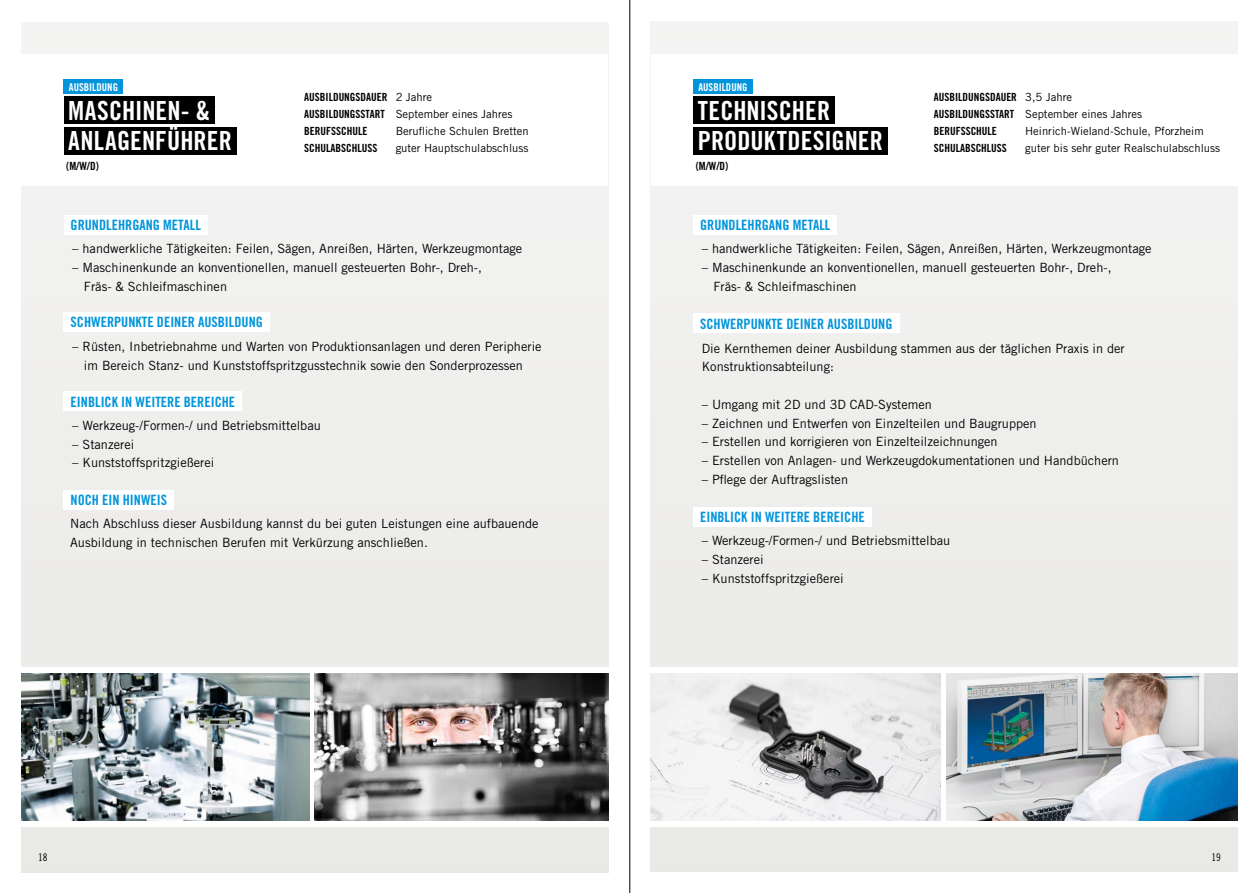
<style>
.page{position:relative;width:1259px;height:893px;background:#fff}
.page>*{position:absolute;margin:0;border:0;box-sizing:border-box;transform-origin:0 0}
.t1{font:26.4px/30.2px "Trade Gothic LT Std Bd Cn 20";letter-spacing:.005em;color:#fff}
.t2{font:14.25px "Trade Gothic LT Std Bd Cn 20";color:#0095db}
.t3{font:12.75px/18.8px "Trade Gothic LT Std";color:#000}
.t4{font:11.25px "Trade Gothic LT Std";color:#000}
.t5{font:11.25px "Trade Gothic LT Std Bd Cn 20";color:#000}
.t6{font:10.8px "Trade Gothic LT Std Bd Cn 20";color:#fff}
.t7{font:10.5px "Trade Gothic LT Std Cn 18";color:#000}
.s1{font-family:"Trade Gothic LT Std"}
.s2{font-family:"Trade Gothic LT Std Bd Cn 20"}
</style>
<div class="page">
<div style="left:21px;top:22px;width:587px;height:851px;background:#eeeeec"></div>
<div style="left:651px;top:21px;width:586px;height:851px;background:#eeeeed"></div>
<div style="left:13px;top:667px;width:604px;height:160px;background:#fff"></div>
<div style="left:21px;top:54px;width:587px;height:131px;background:#fff"></div>
<div style="left:64px;top:96px;width:150px;height:28px;background:#000"></div>
<div style="left:64px;top:127px;width:172px;height:28px;background:#000"></div>
<div style="left:64px;top:80px;width:59px;height:14px;background:#0095db"></div>
<div style="left:651px;top:54px;width:586px;height:131px;background:#fff"></div>
<div style="left:693px;top:96px;width:141px;height:28px;background:#000"></div>
<div style="left:693px;top:127px;width:194px;height:28px;background:#000"></div>
<div style="left:693px;top:80px;width:59px;height:14px;background:#0095db"></div>
<div style="left:693px;top:313px;width:206px;height:20px;background:#fff"></div>
<div style="left:693px;top:215px;width:144px;height:20px;background:#fff"></div>
<svg style="left:650px;top:667px;width:588px;height:160px;background:#f7f8f8"></svg>
<img style="left:946px;top:674px;width:291px;height:146px">
<img style="left:651px;top:674px;width:289px;height:146px">
<img style="left:21px;top:674px;width:288px;height:146px">
<div style="left:64px;top:312px;width:206px;height:20px;background:#fff"></div>
<div style="left:64px;top:391px;width:178px;height:20px;background:#fff"></div>
<div style="left:693px;top:507px;width:178px;height:20px;background:#fff"></div>
<div style="left:64px;top:215px;width:144px;height:20px;background:#fff"></div>
<div style="left:64px;top:490px;width:110px;height:20px;background:#fff"></div>
<img style="left:315px;top:674px;width:293px;height:146px">
<hr style="left:629px;top:0;width:1px;height:893px;background:#000">
<p class="t6" style="left:69px;top:80px;width:51px">AUSBILDUNG</p>
<h1 class="t1" style="left:68px;top:95px;width:165px">MASCHINEN- &amp;<br>ANLAGENFÜHRER</h1>
<p class="t5" style="left:66px;top:159px;width:34px">(M/W/D)</p>
<p class="t5" style="left:304px;top:90px;width:129px">AUSBILDUNGSDAUER <span class="s1">2 Jahre</span></p>
<p class="t4" style="left:304px;top:107px;width:210px"><span class="s2">AUSBILDUNGSSTART</span> September eines Jahres</p>
<p class="t5" style="left:304px;top:124px;width:65px">BERUFSSCHULE</p>
<p class="t4" style="left:396px;top:124px;width:135px">Berufliche Schulen Bretten</p>
<p class="t5" style="left:304px;top:142px;width:75px">SCHULABSCHLUSS</p>
<p class="t4" style="left:396px;top:142px;width:134px">guter Hauptschulabschluss</p>
<p class="t2" style="left:71px;top:216px;width:132px">GRUNDLEHRGANG METALL</p>
<p class="t3" style="left:72px;top:239px;width:451px">– handwerkliche Tätigkeiten: Feilen, Sägen, Anreißen, Härten, Werkzeugmontage</p>
<p class="t3" style="left:84px;top:258px;width:399px;text-indent:-12px">– Maschinenkunde an konventionellen, manuell gesteuerten Bohr-, Dreh-,<br>Fräs- &amp; Schleifmaschinen</p>
<p class="t2" style="left:71px;top:314px;width:194px">SCHWERPUNKTE DEINER AUSBILDUNG</p>
<p class="t3" style="left:72px;top:337px;width:471px;text-align:center">– Rüsten, Inbetriebnahme und Warten von Produktionsanlagen und deren Peripherie im Bereich Stanz- und Kunststoffspritzgusstechnik sowie den Sonderprozessen</p>
<p class="t2" style="left:71px;top:393px;width:166px">EINBLICK IN WEITERE BEREICHE</p>
<p class="t3" style="left:72px;top:416px;width:250px">– Werkzeug-/Formen-/ und Betriebsmittelbau</p>
<p class="t3" style="left:72px;top:434px;width:63px">– Stanzerei</p>
<p class="t3" style="left:72px;top:453px;width:143px">– Kunststoffspritzgießerei</p>
<p class="t2" style="left:71px;top:492px;width:98px">NOCH EIN HINWEIS</p>
<p class="t3" style="left:70px;top:514px;width:470px">Nach Abschluss dieser Ausbildung kannst du bei guten Leistungen eine aufbauende<br>Ausbildung in technischen Berufen mit Verkürzung anschließen.</p>
<p class="t6" style="left:698px;top:80px;width:51px">AUSBILDUNG</p>
<h1 class="t1" style="left:698px;top:95px;width:187px">TECHNISCHER<br>PRODUKTDESIGNER</h1>
<p class="t5" style="left:696px;top:159px;width:34px">(M/W/D)</p>
<p class="t5" style="left:934px;top:90px;width:140px">AUSBILDUNGSDAUER <span class="s1">3,5 Jahre</span></p>
<p class="t4" style="left:934px;top:107px;width:210px"><span class="s2">AUSBILDUNGSSTART</span> September eines Jahres</p>
<p class="t5" style="left:934px;top:124px;width:65px">BERUFSSCHULE</p>
<p class="t4" style="left:1025px;top:124px;width:180px">Heinrich-Wieland-Schule, Pforzheim</p>
<p class="t5" style="left:934px;top:142px;width:75px">SCHULABSCHLUSS</p>
<p class="t4" style="left:1025px;top:142px;width:196px">guter bis sehr guter Realschulabschluss</p>
<p class="t2" style="left:700px;top:216px;width:132px">GRUNDLEHRGANG METALL</p>
<p class="t3" style="left:702px;top:239px;width:451px">– handwerkliche Tätigkeiten: Feilen, Sägen, Anreißen, Härten, Werkzeugmontage</p>
<p class="t3" style="left:713px;top:258px;width:399px;text-indent:-12px">– Maschinenkunde an konventionellen, manuell gesteuerten Bohr-, Dreh-,<br>Fräs- &amp; Schleifmaschinen</p>
<p class="t2" style="left:700px;top:315px;width:194px">SCHWERPUNKTE DEINER AUSBILDUNG</p>
<p class="t3" style="left:702px;top:338px;width:424px">Die Kernthemen deiner Ausbildung stammen aus der täglichen Praxis in der<br>Konstruktionsabteilung:</p>
<p class="t3" style="left:702px;top:395px;width:232px">– Umgang mit 2D und 3D CAD-Systemen</p>
<p class="t3" style="left:702px;top:413px;width:336px">– Zeichnen und Entwerfen von Einzelteilen und Baugruppen</p>
<p class="t3" style="left:702px;top:432px;width:297px">– Erstellen und korrigieren von Einzelteilzeichnungen</p>
<p class="t3" style="left:702px;top:451px;width:419px">– Erstellen von Anlagen- und Werkzeugdokumentationen und Handbüchern</p>
<p class="t3" style="left:702px;top:470px;width:148px">– Pflege der Auftragslisten</p>
<p class="t2" style="left:700px;top:508px;width:166px">EINBLICK IN WEITERE BEREICHE</p>
<p class="t3" style="left:702px;top:531px;width:250px">– Werkzeug-/Formen-/ und Betriebsmittelbau</p>
<p class="t3" style="left:702px;top:550px;width:63px">– Stanzerei</p>
<p class="t3" style="left:702px;top:569px;width:143px">– Kunststoffspritzgießerei</p>
<p class="t7" style="left:38px;top:851px;width:11px">18</p>
<p class="t7" style="left:1211px;top:851px;width:11px">19</p>
</div>
